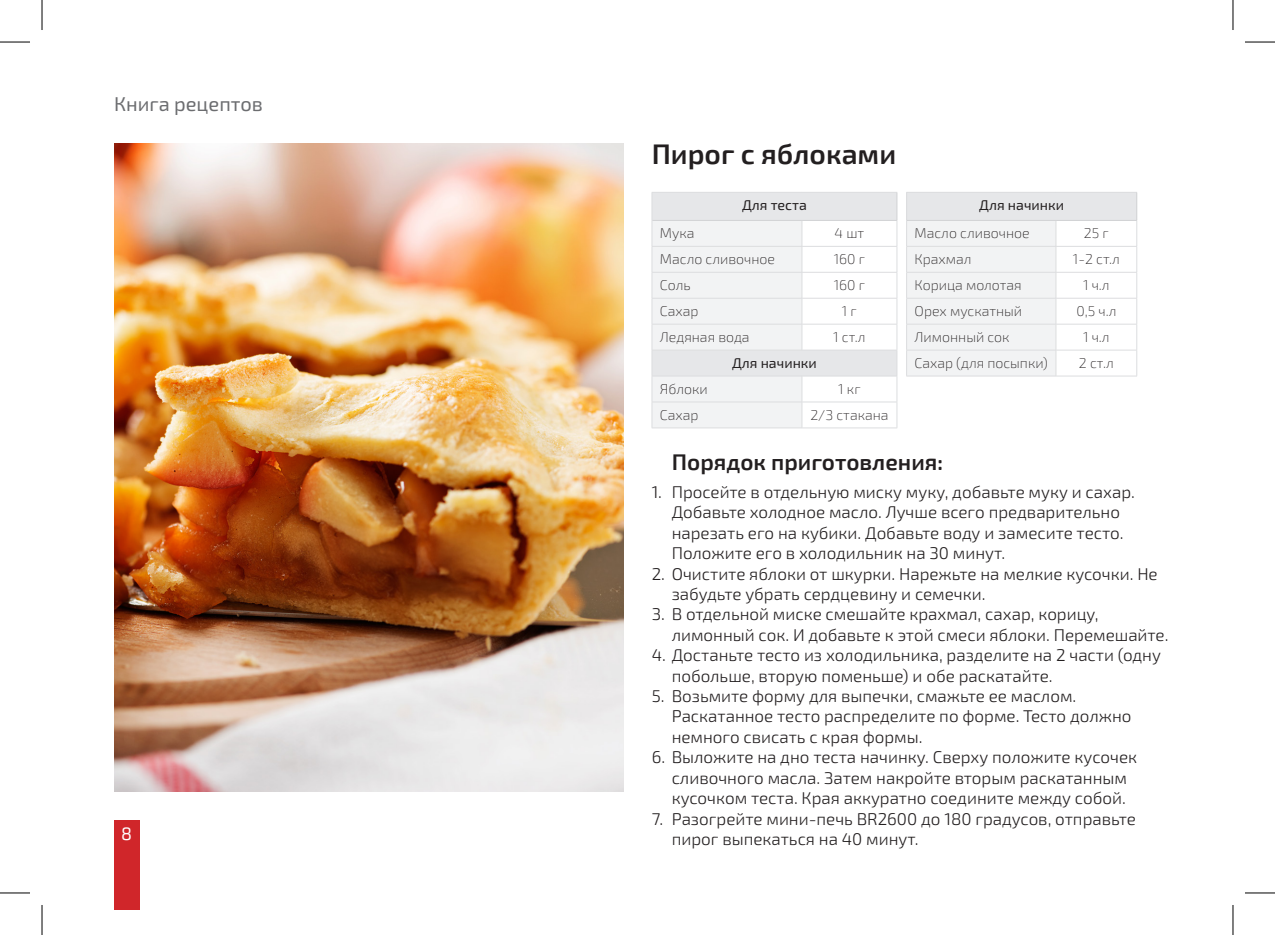
<style>
.page{position:relative;width:1275px;height:935px;background:#fff}
.page>*{position:absolute;margin:0;border:0;box-sizing:border-box;transform-origin:0 0}
.t1{font:600 28.4px "Exo 2";color:#231f20}
.t2{font:600 22.6px "Exo 2";color:#231f20}
.t3{font:20px "Exo 2.0";color:#6c6d70}
.t4{font:18px "Exo 2";color:#fff}
.t5{font:300 17px/20.4px "Exo 2.0";color:#231f20}
.t6{font:200 14.2px "Exo 2.0";color:#231f20}
.t7{font:14.2px "Exo 2.0";color:#231f20}
</style>
<div class="page">
<div style="left:114px;top:820px;width:25px;height:89px;background:#d0262a"></div>
<img style="left:114px;top:144px;width:509px;height:647px">
<svg style="left:651px;top:192px;width:246px;height:235px"></svg>
<hr style="left:651px;top:427px;width:151px;height:1px;background:#dcdddf">
<hr style="left:802px;top:427px;width:95px;height:1px;background:#dcdddf">
<div style="left:906px;top:192px;width:230px;height:28px;background:#e6e7e9"></div>
<hr style="left:1056px;top:192px;width:81px;height:1px;background:#dcdddf">
<hr style="left:1056px;top:220px;width:81px;height:1px;background:#d1d2d4">
<hr style="left:1056px;top:246px;width:81px;height:1px;background:#dcdddf">
<hr style="left:1056px;top:272px;width:81px;height:1px;background:#dcdddf">
<hr style="left:1056px;top:298px;width:81px;height:1px;background:#dcdddf">
<hr style="left:1056px;top:324px;width:81px;height:1px;background:#dcdddf">
<hr style="left:1056px;top:350px;width:81px;height:1px;background:#dcdddf">
<svg style="left:906px;top:219px;width:150px;height:156px"></svg>
<svg style="left:1136px;top:193px;width:1px;height:182px"></svg>
<hr style="left:906px;top:375px;width:150px;height:1px;background:#dcdddf">
<hr style="left:1056px;top:375px;width:81px;height:1px;background:#dcdddf">
<hr style="left:0;top:42px;width:30px;height:1px;background:#000">
<hr style="left:1245px;top:42px;width:30px;height:1px;background:#000">
<hr style="left:0;top:892px;width:30px;height:1px;background:#000">
<hr style="left:1245px;top:892px;width:30px;height:1px;background:#000">
<hr style="left:42px;top:0;width:1px;height:30px;background:#000">
<hr style="left:42px;top:904px;width:1px;height:30px;background:#000">
<hr style="left:1232px;top:0;width:1px;height:30px;background:#000">
<hr style="left:1232px;top:904px;width:1px;height:30px;background:#000">
<p class="t3" style="left:114px;top:93px;width:150px">Книга рецептов</p>
<p class="t4" style="left:121px;top:822px;width:12px">8</p>
<h1 class="t1" style="left:651px;top:137px;width:246px">Пирог с яблоками</h1>
<p class="t7" style="left:742px;top:197px;width:66px">Для теста</p>
<p class="t6" style="left:660px;top:225px;width:36px">Мука</p>
<p class="t6" style="left:834px;top:225px;width:31px">4 шт</p>
<p class="t6" style="left:660px;top:251px;width:116px">Масло сливочное</p>
<p class="t6" style="left:834px;top:251px;width:33px">160 г</p>
<p class="t6" style="left:660px;top:277px;width:32px">Соль</p>
<p class="t6" style="left:834px;top:277px;width:33px">160 г</p>
<p class="t6" style="left:660px;top:303px;width:40px">Сахар</p>
<p class="t6" style="left:842px;top:303px;width:16px">1 г</p>
<p class="t6" style="left:660px;top:329px;width:91px">Ледяная вода</p>
<p class="t6" style="left:833px;top:329px;width:34px">1 ст.л</p>
<p class="t7" style="left:732px;top:355px;width:86px">Для начинки</p>
<p class="t6" style="left:660px;top:381px;width:49px">Яблоки</p>
<p class="t6" style="left:838px;top:381px;width:24px">1 кг</p>
<p class="t6" style="left:660px;top:407px;width:40px">Сахар</p>
<p class="t6" style="left:810px;top:407px;width:80px">2/3 стакана</p>
<p class="t7" style="left:979px;top:197px;width:86px">Для начинки</p>
<p class="t6" style="left:914px;top:225px;width:116px">Масло сливочное</p>
<p class="t6" style="left:1084px;top:225px;width:26px">25 г</p>
<p class="t6" style="left:914px;top:251px;width:58px">Крахмал</p>
<p class="t6" style="left:1073px;top:251px;width:48px">1-2 ст.л</p>
<p class="t6" style="left:914px;top:277px;width:109px">Корица молотая</p>
<p class="t6" style="left:1083px;top:277px;width:28px">1 ч.л</p>
<p class="t6" style="left:914px;top:303px;width:109px">Орех мускатный</p>
<p class="t6" style="left:1076px;top:303px;width:42px">0,5 ч.л</p>
<p class="t6" style="left:914px;top:329px;width:97px">Лимонный сок</p>
<p class="t6" style="left:1083px;top:329px;width:28px">1 ч.л</p>
<p class="t6" style="left:914px;top:355px;width:135px">Сахар (для посыпки)</p>
<p class="t6" style="left:1079px;top:355px;width:36px">2 ст.л</p>
<h2 class="t2" style="left:672px;top:449px;width:273px">Порядок приготовления:</h2>
<p class="t5" style="left:671px;top:482px;width:465px;text-indent:-20px">1. Просейте в отдельную миску муку, добавьте муку и сахар.<br>Добавьте холодное масло. Лучше всего предварительно нарезать его на кубики. Добавьте воду и замесите тесто.<br>Положите его в холодильник на 30 минут.</p>
<p class="t5" style="left:671px;top:563px;width:487px;text-indent:-20px">2. Очистите яблоки от шкурки. Нарежьте на мелкие кусочки. Не забудьте убрать сердцевину и семечки.</p>
<p class="t5" style="left:671px;top:604px;width:498px;text-indent:-20px">3. В отдельной миске смешайте крахмал, сахар, корицу, лимонный сок. И добавьте к этой смеси яблоки. Перемешайте.</p>
<p class="t5" style="left:671px;top:645px;width:491px;text-indent:-20px">4. Достаньте тесто из холодильника, разделите на 2 части (одну побольше, вторую поменьше) и обе раскатайте.</p>
<p class="t5" style="left:671px;top:686px;width:461px;text-indent:-20px">5. Возьмите форму для выпечки, смажьте ее маслом.<br>Раскатанное тесто распределите по форме. Тесто должно немного свисать с края формы.</p>
<p class="t5" style="left:651px;top:747px;width:487px;text-align:center">6. Выложите на дно теста начинку. Сверху положите кусочек сливочного масла. Затем накройте вторым раскатанным кусочком теста. Края аккуратно соедините между собой.</p>
<p class="t5" style="left:671px;top:808px;width:466px;text-indent:-20px">7. Разогрейте мини-печь BR2600 до 180 градусов, отправьте пирог выпекаться на 40 минут.</p>
</div>
